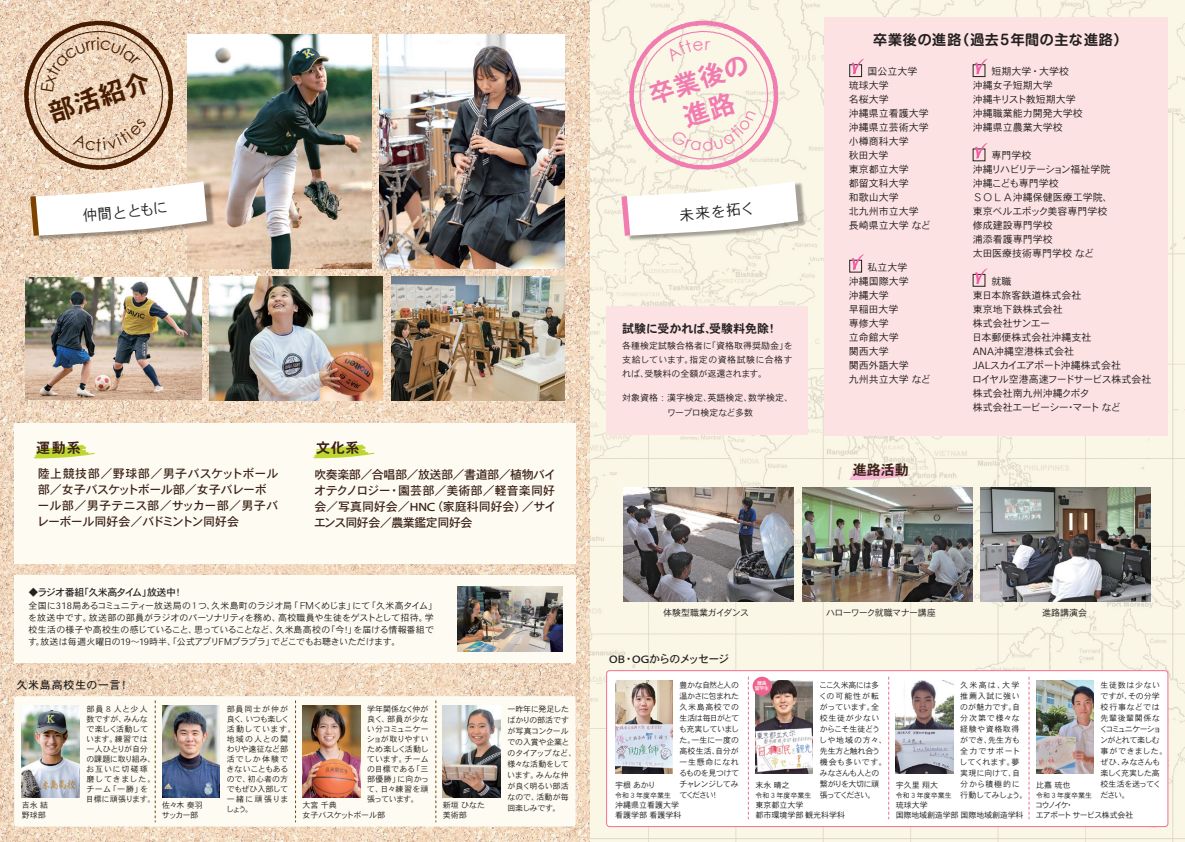
<style>
.page{position:relative;width:1185px;height:842px;background:#fff}
.page>*{position:absolute;margin:0;border:0;box-sizing:border-box;transform-origin:0 0}
.t1{font:26px/32px "Heisei Kaku Go Std W7";color:#f17cb0;text-align:center}
.t2{font:26px "Heisei Kaku Go Std W7";color:#471c00}
.t3{font:16.5px "Century Gothic";color:#471c00}
.t4{font:700 14px "Shin M Go Pro De";letter-spacing:.05em;color:#231f20}
.t5{font:14px "Heisei Kaku Go Std W7";letter-spacing:.04em;color:#3b2217}
.t6{font:12px/16px "Heisei Kaku Go Std W5";letter-spacing:-.02em;color:#3b2217;text-align:justify}
.t7{font:12px "Heisei Kaku Go Std W7";color:#231f20}
.t8{font:11px "Heisei Kaku Go Std W5";letter-spacing:-.07em;color:#231f20}
.t9{font:11px "Heisei Kaku Go Std W5";letter-spacing:.06em;color:#231f20}
.t10{font:10px/14px "Heisei Kaku Go Std W3";color:#231f20}
.t11{font:10px "Heisei Kaku Go Std W5";letter-spacing:-.06em;color:#231f20}
.t12{font:9px/12px "Heisei Kaku Go Std W3";color:#231f20}
.t13{font:9px "Heisei Kaku Go Std W3";letter-spacing:-.06em;color:#231f20}
.t14{font:9px "Heisei Kaku Go Std W3";letter-spacing:-.04em;color:#231f20}
.t15{font:8px/11px "Heisei Kaku Go Std W3";letter-spacing:-.005em;color:#231f20}
.t16{font:8px/10px "Heisei Kaku Go Std W3";letter-spacing:.015em;color:#231f20}
.t17{font:8px/11px "Heisei Kaku Go Std W3";letter-spacing:-.03em;color:#231f20}
.t18{font:8px/11px "Heisei Kaku Go Std W3";letter-spacing:.035em;color:#231f20}
.t19{font:8px/11px "Heisei Kaku Go Std W3";letter-spacing:-.025em;color:#231f20}
.t20{font:8px/10px "Heisei Kaku Go Std W3";letter-spacing:-.11em;color:#231f20}
.t21{font:7px "Heisei Kaku Go Std W3";color:#231f20}
.t22{font:5px/5.5px "Heisei Kaku Go Std W5";color:#fff;text-align:center}
</style>
<div class="page">
<img style="left:0;top:0;width:1185px;height:842px">
<div style="left:14px;top:696px;width:561px;height:130px;background:#fefbf2;border-radius:3px"></div>
<img style="left:187px;top:34px;width:184px;height:234px">
<img style="left:380px;top:34px;width:184px;height:234px">
<div style="left:825px;top:17px;width:343px;height:418px;background:#fce2e3"></div>
<div style="left:849px;top:64px;width:13px;height:13px;border:1px solid #231f20"></div>
<svg style="left:852px;top:59px;width:12px;height:15px"></svg>
<div style="left:973px;top:64px;width:12px;height:13px;border:1px solid #231f20"></div>
<svg style="left:975px;top:59px;width:13px;height:15px"></svg>
<div style="left:849px;top:260px;width:13px;height:13px;border:1px solid #231f20"></div>
<svg style="left:852px;top:254px;width:13px;height:16px"></svg>
<svg style="left:975px;top:143px;width:13px;height:15px"></svg>
<div style="left:973px;top:274px;width:12px;height:13px;border:1px solid #231f20"></div>
<svg style="left:975px;top:268px;width:13px;height:16px"></svg>
<div style="left:14px;top:424px;width:561px;height:140px;background:#fefbf2"></div>
<svg style="left:33px;top:445px;width:62px;height:13px"></svg>
<svg style="left:313px;top:445px;width:62px;height:13px"></svg>
<svg style="left:848px;top:466px;width:62px;height:14px"></svg>
<img style="left:22px;top:705px;width:57px;height:92px">
<img style="left:162px;top:705px;width:58px;height:92px">
<img style="left:303px;top:705px;width:57px;height:92px">
<img style="left:26px;top:277px;width:175px;height:123px">
<img style="left:391px;top:277px;width:173px;height:123px">
<img style="left:210px;top:277px;width:173px;height:123px">
<img style="left:443px;top:705px;width:57px;height:92px">
<div style="left:606px;top:306px;width:202px;height:129px;background:#fce2e3"></div>
<div style="left:607px;top:671px;width:561px;height:155px;background:#fff;border-radius:3px"></div>
<div style="left:606px;top:670px;width:562px;height:157px;border:1px solid #f16f8e;border-radius:3px"></div>
<img style="left:1036px;top:681px;width:57px;height:92px">
<img style="left:615px;top:681px;width:57px;height:92px">
<img style="left:755px;top:681px;width:58px;height:92px">
<img style="left:896px;top:681px;width:57px;height:92px">
<svg style="left:748px;top:677px;width:1px;height:142px"></svg>
<svg style="left:888px;top:677px;width:1px;height:142px"></svg>
<svg style="left:1029px;top:677px;width:1px;height:142px"></svg>
<div style="left:753px;top:677px;width:18px;height:19px;background:#f0618d;border-radius:50%"></div>
<div style="left:14px;top:575px;width:561px;height:87px;background:#fefbf2"></div>
<img style="left:458px;top:586px;width:105px;height:65px">
<svg style="left:155px;top:701px;width:1px;height:121px"></svg>
<svg style="left:295px;top:701px;width:1px;height:121px"></svg>
<svg style="left:435px;top:701px;width:1px;height:121px"></svg>
<img style="left:32px;top:181px;width:184px;height:61px">
<img style="left:623px;top:181px;width:184px;height:61px">
<img style="left:624px;top:488px;width:170px;height:113px">
<img style="left:802px;top:488px;width:170px;height:113px">
<img style="left:981px;top:488px;width:170px;height:113px">
<svg style="left:22px;top:18px;width:153px;height:154px;background:#dac0a7"></svg>
<svg style="left:627px;top:18px;width:153px;height:154px;background:#f8e7df"></svg>
<svg style="left:30px;top:181px;width:177px;height:55px"></svg>
<svg style="left:621px;top:181px;width:177px;height:55px"></svg>
<h1 class="t2" style="left:45px;top:98px;width:107px;rotate:-18deg">部活紹介</h1>
<h2 class="t3" style="left:96px;top:135px;width:7px">t</h2>
<h3 class="t5" style="left:36px;top:439px;width:46px">運動系</h3>
<h3 class="t5" style="left:316px;top:439px;width:45px">文化系</h3>
<p class="t6" style="left:37px;top:466px;width:243px;text-align:left">陸上競技部／野球部／男子バスケットボール部／女子バスケットボール部／女子バレーボール部／男子テニス部／サッカー部／男子バレーボール同好会／バドミントン同好会</p>
<p class="t6" style="left:314px;top:466px;width:244px">吹奏楽部／合唱部／放送部／書道部／植物バイオテクノロジー・園芸部／美術部／軽音楽同好会／写真同好会／HNC（家庭科同好会）／サイエンス同好会／農業鑑定同好会</p>
<p class="t11" style="left:29px;top:587px;width:156px">◆ラジオ番組「久米高タイム」放送中！</p>
<p class="t12" style="left:28px;top:600px;width:410px">全国に318局あるコミュニティー放送局の１つ、久米島町のラジオ局「ＦＭくめじま」にて「久米高タイム」を放送中です。放送部の部員がラジオのパーソナリティを務め、高校職員や生徒をゲストとして招待。学校生活の様子や高校生の感じていること、思っていることなど、久米島高校の「今！」を届ける情報番組です。放送は毎週火曜日の19～19時半、「公式アプリFMプラプラ」でどこでもお聴きいただけます。</p>
<p class="t9" style="left:17px;top:678px;width:114px">久米島高校生の一言！</p>
<p class="t16" style="left:226px;top:704px;width:71px">部員同士が仲が良く、いつも楽しく活動しています。地域の人との関わりや遠征など部活でしか体験できないこともあるので、初心者の方でもぜひ入部して一緒に頑張りま</p>
<p class="t15" style="left:162px;top:800px;width:42px">佐々木 奏羽</p>
<p class="t15" style="left:226px;top:804px;width:29px">しょう。</p>
<p class="t15" style="left:162px;top:810px;width:38px">サッカー部</p>
<p class="t15" style="left:367px;top:704px;width:64px;line-height:10px;text-align:justify">学年関係なく仲が良く、部員が少ない分コミュニケーショが取りやすいため楽しく活動しています。チームの目標である「三部優勝」に向かって、日々練習を頑張っています。</p>
<p class="t17" style="left:303px;top:800px;width:84px;line-height:10px">大宮 千典<br>女子バスケットボール部</p>
<p class="t16" style="left:86px;top:704px;width:71px">部員８人と少人数ですが、みんなで楽しく活動しています。練習では一人ひとりが自分の課題に取り組み、お互いに切磋琢磨してきました。チーム「一勝」を目標に頑張ります。</p>
<p class="t15" style="left:22px;top:800px;width:28px;line-height:10px">吉永 結野球部</p>
<p class="t15" style="left:507px;top:704px;width:71px">一昨年に発足したばかりの部活ですが写真コンクールでの入賞や企業とのタイアップなど、様々な活動をしています。みんな仲が良く明るい部活なので、活動が毎</p>
<p class="t15" style="left:443px;top:800px;width:44px">新垣 ひなた</p>
<p class="t15" style="left:507px;top:803px;width:55px">回楽しみです。</p>
<p class="t15" style="left:443px;top:810px;width:25px">美術部</p>
<h1 class="t1" style="left:645px;top:81px;width:106px;rotate:-18deg">卒業後の進路</h1>
<p class="t7" style="left:622px;top:321px;width:157px">試験に受かれば、受験料免除！</p>
<p class="t12" style="left:622px;top:338px;width:172px;line-height:14px;text-align:justify">各種検定試験合格者に「資格取得奨励金」を支給しています。指定の資格試験に合格すれば、受験料の全額が返還されます。</p>
<p class="t12" style="left:622px;top:390px;width:172px;line-height:15px">対象資格：漢字検定、英語検定、数学検定、　　　　 ワープロ検定など多数</p>
<h3 class="t4" style="left:873px;top:29px;width:256px">卒業後の進路（過去５年間の主な進路）</h3>
<p class="t10" style="left:849px;top:64px;width:83px">　 国公立大学<br>琉球大学<br>名桜大学<br>沖縄県立看護大学沖縄県立芸術大学小樽商科大学<br>秋田大学<br>東京都立大学<br>都留文科大学<br>和歌山大学<br>北九州市立大学長崎県立大学 など</p>
<p class="t10" style="left:849px;top:260px;width:83px">　 私立大学<br>沖縄国際大学<br>沖縄大学<br>早稲田大学<br>専修大学<br>立命館大学<br>関西大学<br>関西外語大学<br>九州共立大学 など</p>
<p class="t10" style="left:973px;top:64px;width:112px">　 短期大学・大学校<br>沖縄女子短期大学<br>沖縄キリスト教短期大学沖縄職業能力開発大学校沖縄県立農業大学校</p>
<p class="t10" style="left:973px;top:148px;width:141px">　 専門学校<br>沖縄リハビリテーション福祉学院沖縄こども専門学校<br>ＳＯＬＡ沖縄保健医療工学院、東京ベルエポック美容専門学校修成建設専門学校<br>浦添看護専門学校<br>太田医療技術専門学校 など</p>
<p class="t10" style="left:972px;top:274px;width:181px">　 就職<br>東日本旅客鉄道株式会社<br>東京地下鉄株式会社<br>株式会社サンエー<br>日本郵便株式会社沖縄支社<br>ANA沖縄空港株式会社<br>JALスカイエアポート沖縄株式会社<br>ロイヤル空港高速フードサービス株式会社株式会社南九州沖縄クボタ<br>株式会社エービーシー・マート など</p>
<h3 class="t5" style="left:853px;top:461px;width:57px">進路活動</h3>
<p class="t14" style="left:663px;top:607px;width:88px">体験型職業ガイダンス</p>
<p class="t13" style="left:826px;top:607px;width:111px">ハローワーク就職マナー講座</p>
<p class="t12" style="left:1042px;top:606px;width:46px">進路講演会</p>
<p class="t8" style="left:609px;top:652px;width:122px">OB・OGからのメッセージ</p>
<p class="t15" style="left:679px;top:680px;width:62px;text-align:justify">豊かな自然と人の温かさに包まれた久米島高校での生活は毎日がとても充実していました。一生に一度の高校生活、自分が一生懸命になれるものを見つけてチャレンジしてみてください！</p>
<p class="t15" style="left:615px;top:780px;width:42px">宇根 あかり</p>
<p class="t21" style="left:615px;top:791px;width:57px">令和３年度卒業生</p>
<p class="t15" style="left:615px;top:800px;width:68px;line-height:10px">沖縄県立看護大学看護学部 看護学科</p>
<p class="t22" style="left:755px;top:680px;width:16px">離島留学生</p>
<p class="t17" style="left:819px;top:680px;width:69px">ここ久米高には多くの可能性が転がっています。全校生徒が少ないからこそ生徒どうしや地域の方々、先生方と触れ合う機会も多いです。みなさんも人との繋がりを大切に頑張ってください。</p>
<p class="t15" style="left:755px;top:780px;width:36px">末永 晴之</p>
<p class="t21" style="left:755px;top:791px;width:57px">令和３年度卒業生</p>
<p class="t15" style="left:755px;top:800px;width:91px;line-height:10px">東京都立大学<br>都市環境学部 観光科学科</p>
<p class="t18" style="left:959px;top:680px;width:69px">久米高は、大学推薦入試に強いのが魅力です。自分次第で様々な経験や資格取得ができ、先生方も全力でサポートしてくれます。夢実現に向けて、自分から積極的に行動してみしょう。</p>
<p class="t15" style="left:896px;top:780px;width:44px">宇久里 翔大</p>
<p class="t21" style="left:896px;top:791px;width:57px">令和３年度卒業生</p>
<p class="t15" style="left:896px;top:800px;width:129px;line-height:10px">琉球大学<br>国際地域創造学部 国際地域創造学科</p>
<p class="t19" style="left:1100px;top:680px;width:69px">生徒数は少ないですが、その分学校行事などでは先輩後輩関係なくコミュニケーションがとれて楽しむ事ができました。ぜひ、みなさんも楽しく充実した高校生活を送ってください。</p>
<p class="t15" style="left:1036px;top:780px;width:36px">比嘉 琉也</p>
<p class="t21" style="left:1036px;top:791px;width:57px">令和３年度卒業生</p>
<p class="t20" style="left:1035px;top:800px;width:100px">コウノイケ・<br>エアポート サービス株式会社</p>
</div>
